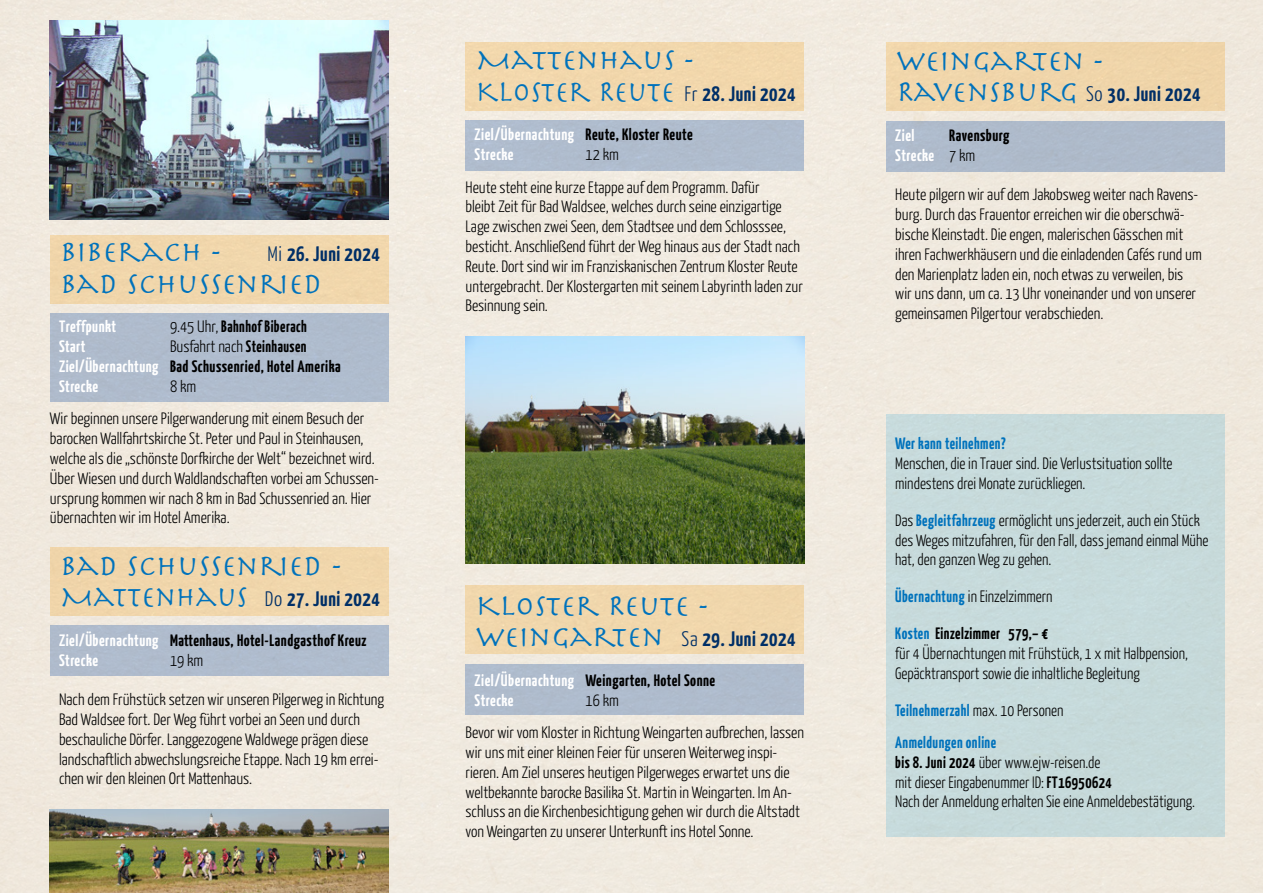
<style>
.page{position:relative;width:1263px;height:893px;background:#f0eadf}
.page>*{position:absolute;margin:0;border:0;box-sizing:border-box;transform-origin:0 0}
.t1{font:30px/31.5px "Herculanum";color:#0072bc}
.t2{font:700 21px "Yanone Kaffeesatz";letter-spacing:.03em;color:#002f67}
.t3{font:300 16.5px/19.8px "Yanone Kaffeesatz";color:#000}
.t4{font:300 16.5px/19.8px "Yanone Kaffeesatz";color:#000;scale:.96 1}
.t5{font:700 16.5px/19.8px "Yanone Kaffeesatz";letter-spacing:.03em;color:#fff}
.t6{font:700 16.5px/19.8px "Yanone Kaffeesatz";letter-spacing:.03em;color:#000;scale:.95 1}
.t7{font:700 16.5px/19.8px "Yanone Kaffeesatz";letter-spacing:.03em;color:#000}
.t8{font:700 16.5px/32.5px "Yanone Kaffeesatz";letter-spacing:.03em;color:#0072bc;scale:.95 1}
.s1{font-weight:300}
.s2{color:#fff}
.s3{font-family:"Herculanum";font-weight:400;font-size:30px;color:#0072bc}
.s4{font-family:"Yanone Kaffeesatz";font-weight:300;font-size:21px;color:#002f67}
.s5{font-family:"Yanone Kaffeesatz";font-weight:700;font-size:21px;color:#002f67}
.s6{color:#000}
.s7{font-weight:700;color:#0072bc}
.s8{font-weight:700}
.s9{font-weight:300;color:#000}
</style>
<div class="page">
<div style="left:466px;top:120px;width:338px;height:51px;background:#b0bcce"></div>
<div style="left:466px;top:664px;width:338px;height:50px;background:#afbccc"></div>
<div style="left:466px;top:42px;width:338px;height:68px;background:#f2d8ac"></div>
<div style="left:466px;top:585px;width:338px;height:69px;background:#f0d7ac"></div>
<div style="left:50px;top:313px;width:338px;height:89px;background:#afbccd"></div>
<div style="left:50px;top:626px;width:338px;height:50px;background:#afbccd"></div>
<div style="left:50px;top:235px;width:338px;height:68px;background:#f1d6ac"></div>
<div style="left:50px;top:547px;width:339px;height:69px;background:#f0d6ab"></div>
<img style="left:50px;top:809px;width:338px;height:84px">
<img style="left:50px;top:20px;width:338px;height:200px">
<img style="left:465px;top:336px;width:339px;height:227px">
<div style="left:886px;top:121px;width:339px;height:50px;background:#aebbcb"></div>
<div style="left:886px;top:43px;width:339px;height:68px;background:#f0d5aa"></div>
<div style="left:886px;top:414px;width:339px;height:422px;background:#c7dadb"></div>
<h1 class="t1" style="left:61px;top:235px;width:161px">BIBERACH -</h1>
<p class="t2" style="left:267px;top:241px;width:114px"><span class="s1">Mi</span> 26. Juni 2024</p>
<h1 class="t1" style="left:61px;top:266px;width:264px">BAD SCHUSSENRIED</h1>
<p class="t5" style="left:59px;top:316px;width:59px">Treffpunkt</p>
<p class="t6" style="left:170px;top:316px;width:146px"><span class="s1">9.45 Uhr,</span> Bahnhof Biberach</p>
<p class="t5" style="left:59px;top:336px;width:28px">Start</p>
<p class="t6" style="left:59px;top:336px;width:298px;text-indent:111px"><span class="s1">Busfahrt nach</span> Steinhausen<br><span class="s2">Ziel/Übernachtung</span> Bad Schussenried, Hotel Amerika<br><span class="s2">Strecke</span></p>
<p class="t3" style="left:50px;top:369px;width:316px;line-height:32.5px;text-indent:120px">8 km<br>Wir beginnen unsere Pilgerwanderung mit einem Besuch der</p>
<p class="t3" style="left:50px;top:428px;width:331px">barocken Wallfahrtskirche St. Peter und Paul in Steinhausen, welche als die „schönste Dorfkirche der Welt“ bezeichnet wird.<br>Über Wiesen und durch Waldlandschaften vorbei am Schussen&shy;ursprung kommen wir nach 8 km in Bad Schussenried an. Hier übernachten wir im Hotel Amerika.</p>
<h1 class="t1" style="left:61px;top:548px;width:282px">BAD SCHUSSENRIED -</h1>
<p class="t2" style="left:61px;top:586px;width:321px"><span class="s3">MATTENHAUS</span> <span class="s1">Do</span> 27. Juni 2024</p>
<p class="t7" style="left:59px;top:630px;width:309px"><span class="s2">Ziel/Übernachtung</span> Mattenhaus, Hotel-Landgasthof Kreuz<br><span class="s2">Strecke</span></p>
<p class="t3" style="left:170px;top:649px;width:35px">19 km</p>
<p class="t3" style="left:59px;top:689px;width:327px">Nach dem Frühstück setzen wir unseren Pilgerweg in Richtung Bad Waldsee fort. Der Weg führt vorbei an Seen und durch beschauliche Dörfer. Langgezogene Waldwege prägen diese landschaftlich abwechslungsreiche Etappe. Nach 19 km errei&shy;chen wir den kleinen Ort Mattenhaus.</p>
<h1 class="t1" style="left:476px;top:42px;width:321px">MATTENHAUS -<br>KLOSTER REUTE <span class="s4">Fr</span> <span class="s5">28. Juni 2024</span></h1>
<p class="t5" style="left:475px;top:124px;width:220px">Ziel/Übernachtung <span class="s6">Reute, Kloster Reute<br></span>Strecke</p>
<p class="t3" style="left:465px;top:137px;width:295px;line-height:32.5px;text-indent:120px">12 km<br>Heute steht eine kurze Etappe auf dem Programm. Dafür</p>
<p class="t3" style="left:465px;top:196px;width:339px">bleibt Zeit für Bad Waldsee, welches durch seine einzigartige Lage zwischen zwei Seen, dem Stadtsee und dem Schlosssee, besticht. Anschließend führt der Weg hinaus aus der Stadt nach Reute. Dort sind wir im Franziskanischen Zentrum Kloster Reute untergebracht. Der Klostergarten mit seinem Labyrinth laden zur Besinnung sein.</p>
<h1 class="t1" style="left:476px;top:588px;width:233px">KLOSTER REUTE -</h1>
<p class="t2" style="left:476px;top:626px;width:321px"><span class="s3">WEINGARTEN</span> <span class="s1">Sa</span> 29. Juni 2024</p>
<p class="t5" style="left:475px;top:670px;width:242px">Ziel/Übernachtung <span class="s6">Weingarten, Hotel Sonne<br></span>Strecke</p>
<p class="t3" style="left:465px;top:683px;width:340px;line-height:32.5px;text-indent:120px">16 km<br>Bevor wir vom Kloster in Richtung Weingarten aufbrechen, lassen</p>
<p class="t3" style="left:465px;top:742px;width:336px">wir uns mit einer kleinen Feier für unseren Weiterweg inspi&shy;rieren. Am Ziel unseres heutigen Pilgerweges erwartet uns die weltbekannte barocke Basilika St. Martin in Weingarten. Im An&shy;schluss an die Kirchenbesichtigung gehen wir durch die Altstadt von Weingarten zu unserer Unterkunft ins Hotel Sonne.</p>
<h1 class="t1" style="left:897px;top:43px;width:208px">WEINGARTEN -</h1>
<p class="t2" style="left:897px;top:81px;width:305px"><span class="s3">RAVENSBURG</span> <span class="s1">So</span> 30. Juni 2024</p>
<p class="t5" style="left:895px;top:125px;width:21px">Ziel</p>
<p class="t7" style="left:895px;top:125px;width:116px;text-indent:54px">Ravensburg<br><span class="s2">Strecke</span> <span class="s1">7 km</span></p>
<p class="t3" style="left:895px;top:184px;width:308px">Heute pilgern wir auf dem Jakobsweg weiter nach Ravens&shy;burg. Durch das Frauentor erreichen wir die oberschwä&shy;bische Kleinstadt. Die engen, malerischen Gässchen mit ihren Fachwerkhäusern und die einladenden Cafés rund um den Marienplatz laden ein, noch etwas zu verweilen, bis wir uns dann, um ca. 13 Uhr voneinander und von unserer gemeinsamen Pilgertour verabschieden.</p>
<p class="t8" style="left:895px;top:427px;width:118px">Wer kann teilnehmen?</p>
<p class="t4" style="left:895px;top:453px;width:290px">Menschen, die in Trauer sind. Die Verlustsituation sollte mindestens drei Monate zurückliegen.</p>
<p class="t4" style="left:895px;top:510px;width:328px">Das <span class="s7">Begleitfahrzeug</span> ermöglicht uns jederzeit, auch ein Stück des Weges mitzufahren, für den Fall, dass jemand einmal Mühe hat, den ganzen Weg zu gehen.</p>
<p class="t4" style="left:895px;top:586px;width:165px"><span class="s7">Übernachtung</span> in Einzelzimmern</p>
<p class="t4" style="left:895px;top:623px;width:306px"><span class="s7">Kosten</span> <span class="s8">Einzelzimmer 579,– €<br></span>für 4 Übernachtungen mit Frühstück, 1 x mit Halbpension,<br>Gepäcktransport sowie die inhaltliche Begleitung</p>
<p class="t8" style="left:895px;top:693px;width:179px">Teilnehmerzahl <span class="s9">max. 10 Personen<br></span>Anmeldungen online</p>
<p class="t4" style="left:895px;top:752px;width:314px"><span class="s8">bis 8. Juni 2024</span> über www.ejw-reisen.de<br>mit dieser Eingabenummer ID: <span class="s8">FT16950624<br></span>Nach der Anmeldung erhalten Sie eine Anmeldebestätigung.</p>
</div>
